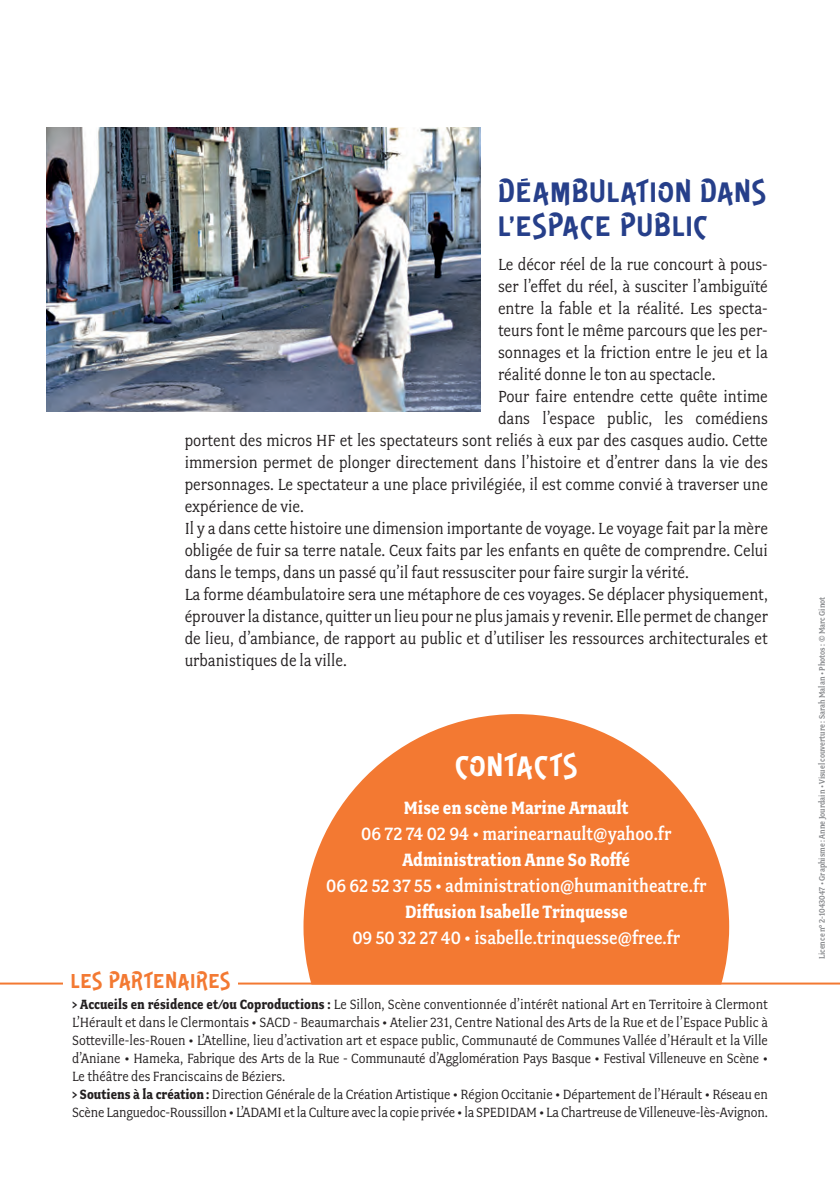
<style>
.page{position:relative;width:840px;height:1191px;background:#fff}
.page>*{position:absolute;margin:0;border:0;box-sizing:border-box;transform-origin:0 0}
.t1{font:28px/34px "De Little Chromatic";letter-spacing:.04em;color:#263f8a}
.t2{font:28px "De Little Chromatic";letter-spacing:.04em;color:#fff}
.t3{font:500 20px "Fairplex Narrow OT";color:#fff}
.t4{font:700 20px "Fairplex Narrow OT";color:#fff}
.t5{font:20px "De Little Chromatic";letter-spacing:.04em;color:#f37932}
.t6{font:18px "Fairplex Narrow OT";color:#231f20}
.t7{font:15px/18px "Fairplex Narrow OT";letter-spacing:-.01em;color:#231f20}
.t8{font:500 9px "Fairplex Narrow OT";color:#808285}
.s1{font-weight:700}
</style>
<div class="page">
<hr style="left:0;top:982px;width:839px;height:2px;background:#f37932">
<svg style="left:303px;top:714px;width:425px;height:269px;fill:#f37932"></svg>
<img style="left:47px;top:127px;width:433px;height:285px">
<div style="left:63px;top:959px;width:175px;height:29px;background:#fff"></div>
<svg style="left:520px;top:178px;width:8px;height:4px"></svg>
<h1 class="t1" style="left:498px;top:176px;width:269px">DEAMBULATION DANS<br>L’ESPACE PUBLIC</h1>
<p class="t6" style="left:497px;top:254px;width:271px">Le décor réel de la rue concourt à pous-</p>
<p class="t6" style="left:497px;top:276px;width:271px">ser l’effet du réel, à susciter l’ambiguïté</p>
<p class="t6" style="left:497px;top:298px;width:271px">entre la fable et la réalité. Les specta-</p>
<p class="t6" style="left:497px;top:320px;width:271px">teurs font le même parcours que les per-</p>
<p class="t6" style="left:497px;top:342px;width:271px">sonnages et la friction entre le jeu et la</p>
<p class="t6" style="left:497px;top:364px;width:219px">réalité donne le ton au spectacle.</p>
<p class="t6" style="left:497px;top:386px;width:271px">Pour faire entendre cette quête intime</p>
<p class="t6" style="left:497px;top:408px;width:271px">dans l’espace public, les comédiens</p>
<p class="t6" style="left:184px;top:430px;width:584px">portent des micros HF et les spectateurs sont reliés à eux par des casques audio. Cette</p>
<p class="t6" style="left:184px;top:452px;width:584px">immersion permet de plonger directement dans l’histoire et d’entrer dans la vie des</p>
<p class="t6" style="left:184px;top:474px;width:584px">personnages. Le spectateur a une place privilégiée, il est comme convié à traverser une</p>
<p class="t6" style="left:184px;top:496px;width:121px">expérience de vie.</p>
<p class="t6" style="left:184px;top:518px;width:584px">Il y a dans cette histoire une dimension importante de voyage. Le voyage fait par la mère</p>
<p class="t6" style="left:184px;top:540px;width:584px">obligée de fuir sa terre natale. Ceux faits par les enfants en quête de comprendre. Celui</p>
<p class="t6" style="left:184px;top:562px;width:505px">dans le temps, dans un passé qu’il faut ressusciter pour faire surgir la vérité.</p>
<p class="t6" style="left:184px;top:584px;width:584px">La forme déambulatoire sera une métaphore de ces voyages. Se déplacer physiquement,</p>
<p class="t6" style="left:184px;top:606px;width:584px">éprouver la distance, quitter un lieu pour ne plus jamais y revenir. Elle permet de changer</p>
<p class="t6" style="left:184px;top:628px;width:584px">de lieu, d’ambiance, de rapport au public et d’utiliser les ressources architecturales et</p>
<p class="t6" style="left:184px;top:650px;width:163px">urbanistiques de la ville.</p>
<p class="t5" style="left:71px;top:971px;width:161px">LES PARTENAIRES</p>
<h1 class="t2" style="left:455px;top:753px;width:124px">CONTACTS</h1>
<p class="t4" style="left:403px;top:796px;width:226px">Mise en scène Marine Arnault</p>
<p class="t3" style="left:361px;top:822px;width:311px">06 72 74 02 94 • marinearnault@yahoo.fr</p>
<p class="t4" style="left:402px;top:848px;width:229px">Administration Anne So Roffé</p>
<p class="t3" style="left:326px;top:874px;width:381px">06 62 52 37 55 • administration@humanitheatre.fr</p>
<p class="t4" style="left:405px;top:900px;width:224px">Diffusion Isabelle Trinquesse</p>
<p class="t3" style="left:352px;top:926px;width:329px">09 50 32 27 40 • isabelle.trinquesse@free.fr</p>
<p class="t7" style="left:72px;top:995px;width:697px"><span class="s1">&gt; Accueils en résidence et/ou Coproductions :</span> Le Sillon, Scène conventionnée d’intérêt national Art en Territoire à Clermont L’Hérault et dans le Clermontais • SACD - Beaumarchais • Atelier 231, Centre National des Arts de la Rue et de l’Espace Public à Sotteville-les-Rouen • L’Atelline, lieu d’activation art et espace public, Communauté de Communes Vallée d’Hérault et la Ville d’Aniane • Hameka, Fabrique des Arts de la Rue - Communauté d’Agglomération Pays Basque • Festival Villeneuve en Scène • Le théâtre des Franciscains de Béziers.<br><span class="s1">&gt; Soutiens à la création :</span> Direction Générale de la Création Artistique • Région Occitanie • Département de l’Hérault • Réseau en Scène Languedoc-Roussillon • L’ADAMI et la Culture avec la copie privée • la SPEDIDAM • La Chartreuse de Villeneuve-lès-Avignon.</p>
<p class="t8" style="left:816px;top:959px;width:364px;rotate:-90deg">Licence n° 2-1043047 • Graphisme : Anne Jourdain • Visuel couverture : Sarah Malan • Photos : © Marc Ginot</p>
</div>
